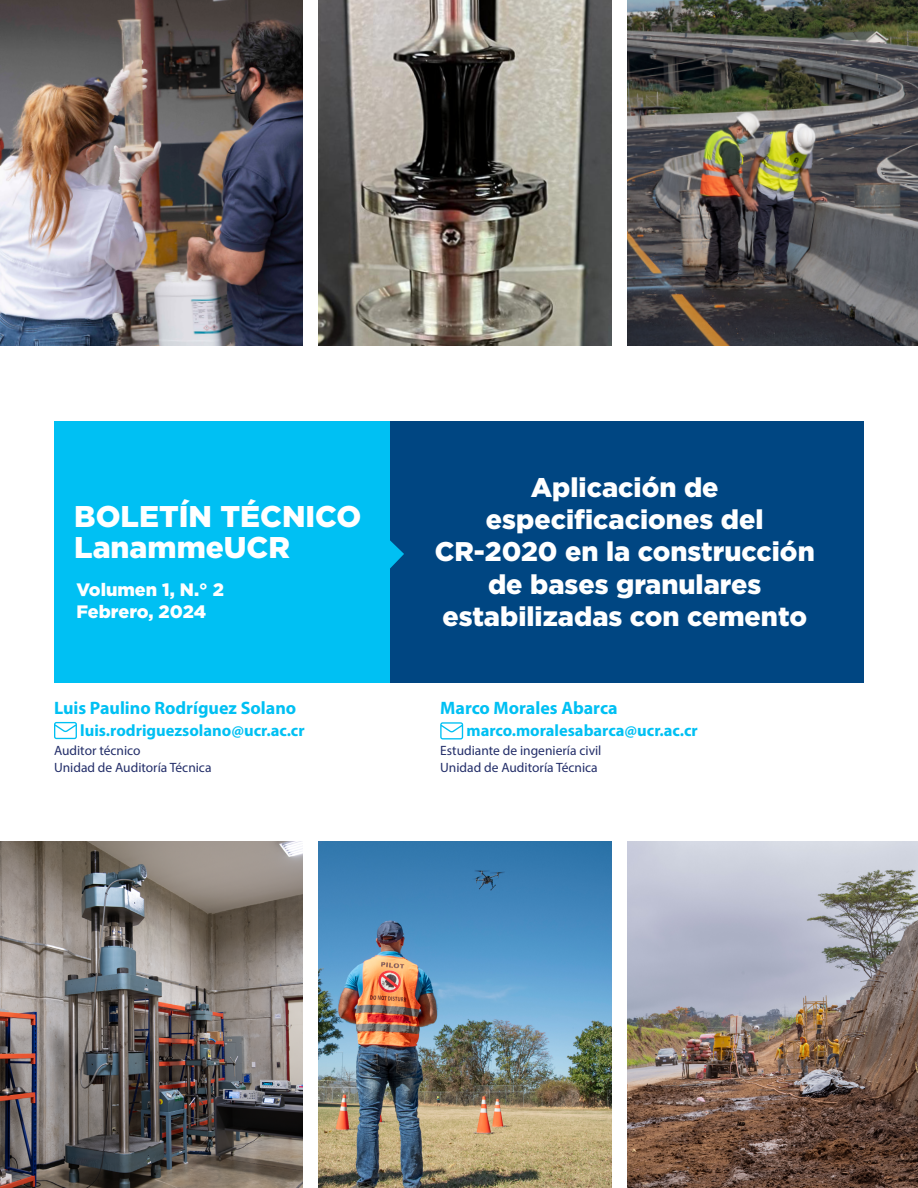
<style>
.page{position:relative;width:918px;height:1188px;background:#fff}
.page>*{position:absolute;margin:0;border:0;box-sizing:border-box;transform-origin:0 0}
.t1{font:900 30px/31.3px "Gotham";color:#fff}
.t2{font:900 27px/32.4px "Gotham";color:#fff;text-align:center}
.t3{font:700 18px "Myriad Pro";color:#00c0f3}
.t4{font:900 18px/21.6px "Gotham";color:#fff}
.t5{font:700 16.5px "Myriad Pro";color:#00c0f3}
.t6{font:13.5px/16.2px "Myriad Pro";color:#232e69}
</style>
<div class="page">
<img style="left:0;top:0;width:918px;height:346px">
<img style="left:0;top:842px;width:918px;height:346px">
<div style="left:303px;top:0;width:14px;height:369px;background:#fff"></div>
<div style="left:303px;top:821px;width:14px;height:367px;background:#fff"></div>
<div style="left:612px;top:0;width:15px;height:369px;background:#fff"></div>
<div style="left:612px;top:821px;width:15px;height:367px;background:#fff"></div>
<div style="left:389px;top:421px;width:474px;height:262px;background:#004682"></div>
<svg style="left:389px;top:539px;width:15px;height:30px"></svg>
<div style="left:54px;top:421px;width:335px;height:262px;background:#00c0f3"></div>
<svg style="left:54px;top:722px;width:23px;height:17px"></svg>
<svg style="left:440px;top:722px;width:23px;height:17px"></svg>
<p class="t1" style="left:74px;top:500px;width:289px">BOLETÍN TÉCNICO<br>LanammeUCR</p>
<p class="t4" style="left:77px;top:579px;width:149px">Volumen 1, N.° 2<br>Febrero, 2024</p>
<p class="t3" style="left:54px;top:697px;width:244px">Luis Paulino Rodríguez Solano</p>
<p class="t5" style="left:80px;top:720px;width:226px">luis.rodriguezsolano@ucr.ac.cr</p>
<p class="t6" style="left:54px;top:743px;width:159px">Auditor técnico<br>Unidad de Auditoría Técnica</p>
<p class="t2" style="left:435px;top:470px;width:382px">Aplicación de especificaciones del<br>CR-2020 en la construcción de bases granulares estabilizadas con cemento</p>
<p class="t3" style="left:440px;top:697px;width:179px">Marco Morales Abarca</p>
<p class="t5" style="left:467px;top:720px;width:233px">marco.moralesabarca@ucr.ac.cr</p>
<p class="t6" style="left:440px;top:743px;width:163px">Estudiante de ingeniería civil<br>Unidad de Auditoría Técnica</p>
</div>
